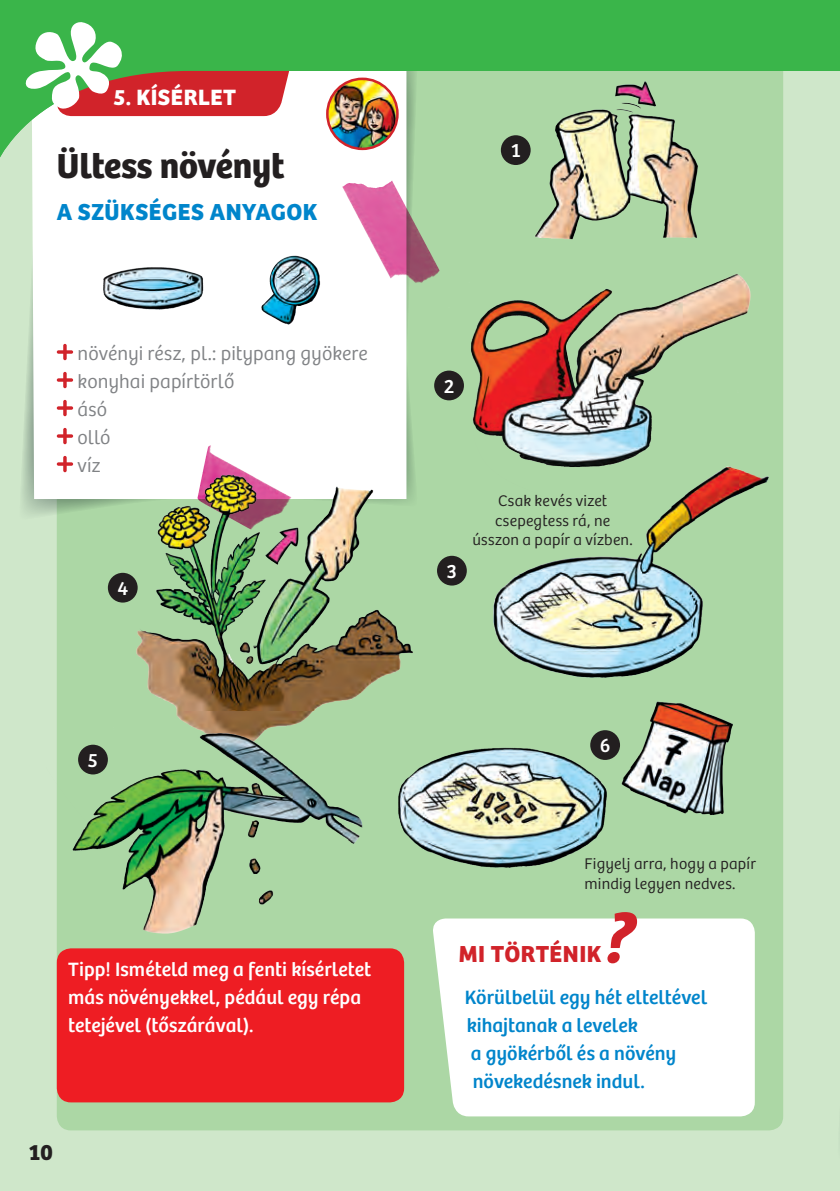
<style>
.page{position:relative;width:840px;height:1191px;background:#fff}
.page>*{position:absolute;margin:0;border:0;box-sizing:border-box;transform-origin:0 0}
.Headline_klein_Versu{font:700 36px "Kosmos Bree";letter-spacing:-.01em;color:#231f20}
.Subhead_versal_blau{font:700 24px "Kosmos Bree";letter-spacing:.02em;color:#0085cb}
.Subhead_versal_rot{font:700 24px "Kosmos Bree";letter-spacing:.02em;color:#d1232a}
.t1{font:700 23px "Kosmos Bree";letter-spacing:.02em;color:#fff}
.t2{font:700 23px "Kosmos Bree";color:#231f20}
.Copy{font:20px/28px "Kosmos Bree";letter-spacing:.005em;color:#fff}
.Copy_blau{font:20px "Kosmos Bree";letter-spacing:.005em;color:#0085cb}
.Liste_du_brauchst{font:300 20px "Kosmos Bree";letter-spacing:.005em;color:#808285}
.t3{font:300 16px/19.2px "Kosmos Bree";letter-spacing:.015em;color:#231f20;text-align:center}
</style>
<div class="page">
<div style="left:0;top:0;width:839px;height:1191px;background:#cfe7ca"></div>
<div style="left:57px;top:32px;width:725px;height:1098px;background:#acd7a5;border-radius:14px"></div>
<svg style="left:22px;top:212px;width:396px;height:303px"></svg>
<div style="left:32px;top:212px;width:374px;height:287px;background:#fff"></div>
<img style="left:200px;top:446px;width:9px;height:19px">
<img style="left:245px;top:246px;width:91px;height:88px">
<img style="left:88px;top:247px;width:129px;height:85px">
<img style="left:437px;top:266px;width:314px;height:200px">
<img style="left:535px;top:212px;width:162px;height:28px">
<img style="left:493px;top:466px;width:275px;height:211px">
<img style="left:125px;top:465px;width:293px;height:238px">
<img style="left:398px;top:687px;width:335px;height:180px">
<img style="left:72px;top:703px;width:291px;height:231px">
<svg style="left:57px;top:344px;width:16px;height:16px"></svg>
<svg style="left:57px;top:372px;width:16px;height:16px"></svg>
<svg style="left:57px;top:400px;width:16px;height:16px"></svg>
<svg style="left:57px;top:428px;width:16px;height:16px"></svg>
<svg style="left:57px;top:456px;width:16px;height:16px"></svg>
<div style="left:57px;top:948px;width:347px;height:154px;background:#ee1d23;border-radius:14px"></div>
<div style="left:433px;top:918px;width:321px;height:198px;background:#fff"></div>
<svg style="left:607px;top:912px;width:29px;height:51px"></svg>
<div style="left:108px;top:573px;width:30px;height:29px;background:#231f20;border-radius:50%"></div>
<div style="left:78px;top:744px;width:30px;height:30px;background:#231f20;border-radius:50%"></div>
<div style="left:590px;top:730px;width:29px;height:30px;background:#231f20;border-radius:50%"></div>
<div style="left:437px;top:556px;width:29px;height:29px;background:#231f20;border-radius:50%"></div>
<div style="left:434px;top:370px;width:30px;height:30px;background:#231f20;border-radius:50%"></div>
<svg style="left:0;top:0;width:835px;height:212px"></svg>
<svg style="left:25px;top:0;width:281px;height:116px"></svg>
<svg style="left:835px;top:0;width:5px;height:1191px"></svg>
<p class="t1" style="left:113px;top:83px;width:124px">5. KÍSÉRLET</p>
<p class="Headline_klein_Versu" style="left:57px;top:144px;width:229px">Ültess növényt</p>
<p class="Subhead_versal_blau" style="left:57px;top:198px;width:262px">A SZÜKSÉGES ANYAGOK</p>
<p class="Liste_du_brauchst" style="left:77px;top:342px;width:291px">növényi rész, pl.: pitypang gyökere</p>
<p class="Liste_du_brauchst" style="left:77px;top:370px;width:158px">konyhai papírtörlő</p>
<p class="Liste_du_brauchst" style="left:77px;top:398px;width:31px">ásó</p>
<p class="Liste_du_brauchst" style="left:77px;top:426px;width:35px">olló</p>
<p class="Liste_du_brauchst" style="left:77px;top:454px;width:24px">víz</p>
<p class="Copy" style="left:117px;top:574px;width:12px">4</p>
<p class="Copy" style="left:88px;top:746px;width:12px">5</p>
<p class="Copy" style="left:68px;top:956px;width:304px">Tipp! Ismételd meg a fenti kísérletet más növényekkel, pédául egy répa tetejével (tőszárával).</p>
<h3 class="t2" style="left:28px;top:1138px;width:26px">10</h3>
<p class="Copy" style="left:510px;top:137px;width:12px">1</p>
<p class="Copy" style="left:443px;top:372px;width:12px">2</p>
<p class="Copy" style="left:446px;top:557px;width:12px">3</p>
<p class="t3" style="left:472px;top:492px;width:162px">Csak kevés vizet csepegtess rá, ne ússzon a papír a vízben.</p>
<p class="Copy" style="left:599px;top:732px;width:12px">6</p>
<p class="t3" style="left:584px;top:854px;width:173px;text-align:left">Figyelj arra, hogy a papír mindig legyen nedves.</p>
<p class="Subhead_versal_rot" style="left:458px;top:940px;width:144px">MI TÖRTÉNIK</p>
<p class="Copy_blau" style="left:464px;top:986px;width:244px">Körülbelül egy hét elteltével</p>
<p class="Copy_blau" style="left:466px;top:1014px;width:172px">kihajtanak a levelek</p>
<p class="Copy_blau" style="left:470px;top:1042px;width:207px">a gyökérből és a növény</p>
<p class="Copy_blau" style="left:472px;top:1070px;width:173px">növekedésnek indul.</p>
</div>
